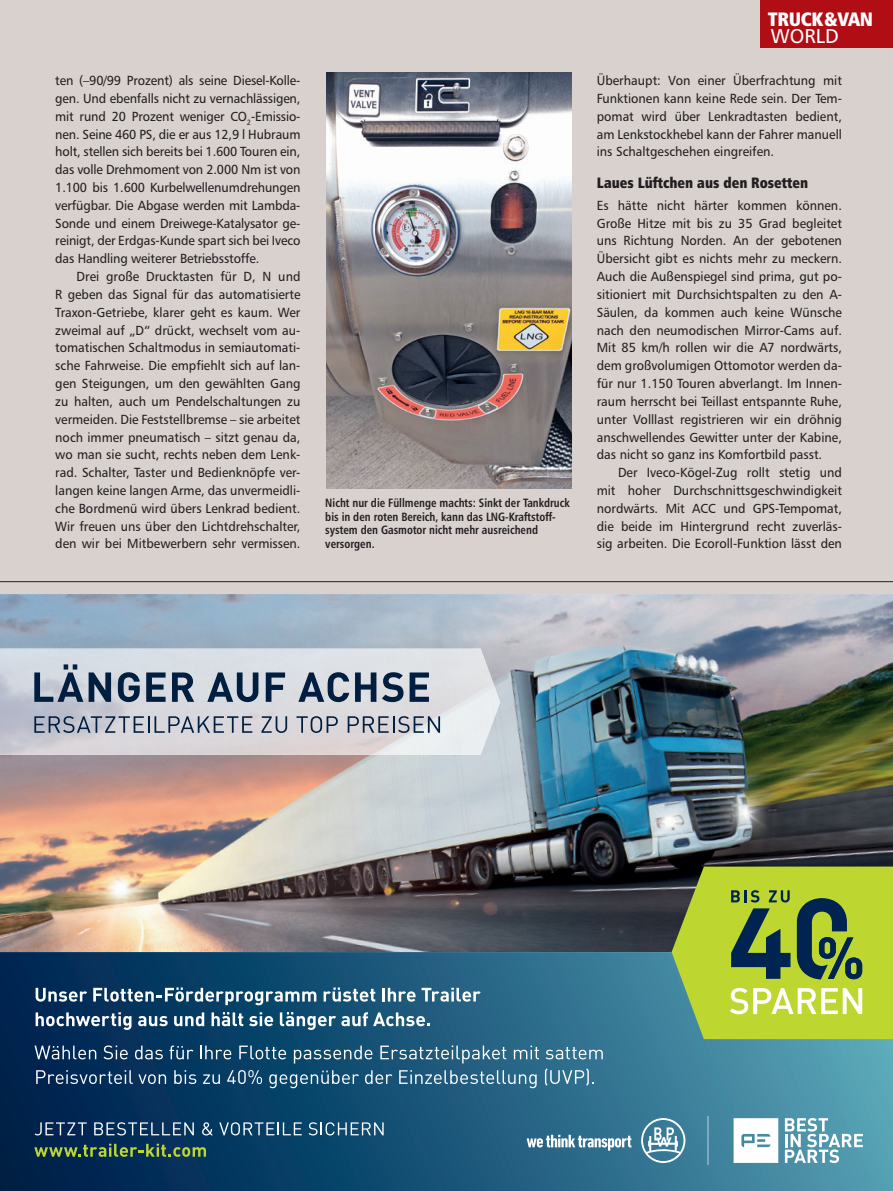
<style>
.page{position:relative;width:893px;height:1191px;background:#fff}
.page>*{position:absolute;margin:0;border:0;box-sizing:border-box;transform-origin:0 0}
.t1{font:19.95px "Humanist 777 BT Roman B";color:#fff}
.t2{font:19.35px "Humanist 777 BT Extra Black Cond B";letter-spacing:-.02em;color:#fff}
.t3{font:15px "Humanist 777 BT Extra Black Cond B";color:#231f20;scale:.95 1}
.t4{font:13.2px/17.9px "Humanist 777 BT Roman B";color:#231f20;text-align:justify;scale:.95 1}
.t5{font:12px/13.5px "Humanist 777 BT Bold Condensed B";color:#231f20;scale:.95 1}
</style>
<div class="page">
<div style="left:1px;top:0;width:892px;height:1191px;background:#d8d1ce"></div>
<hr style="left:0;top:0;width:1px;height:1191px;background:#d8d1ce">
<img style="left:0;top:594px;width:893px;height:358px">
<svg style="left:0;top:952px;width:893px;height:239px;background:#205b7c"></svg>
<img style="left:0;top:648px;width:188px;height:106px">
<img style="left:188px;top:648px;width:206px;height:106px">
<img style="left:394px;top:648px;width:106px;height:106px">
<svg style="left:34px;top:664px;width:49px;height:38px;background:#8896a7"></svg>
<svg style="left:89px;top:672px;width:22px;height:30px"></svg>
<svg style="left:118px;top:672px;width:22px;height:30px"></svg>
<svg style="left:146px;top:672px;width:20px;height:30px"></svg>
<svg style="left:172px;top:672px;width:22px;height:30px"></svg>
<svg style="left:207px;top:672px;width:51px;height:30px;background:#778698"></svg>
<svg style="left:266px;top:672px;width:19px;height:30px"></svg>
<svg style="left:298px;top:672px;width:51px;height:30px;background:#7e8b9c"></svg>
<svg style="left:355px;top:672px;width:21px;height:30px"></svg>
<svg style="left:382px;top:672px;width:21px;height:30px"></svg>
<svg style="left:410px;top:672px;width:19px;height:30px"></svg>
<svg style="left:34px;top:716px;width:218px;height:17px"></svg>
<svg style="left:261px;top:716px;width:26px;height:17px"></svg>
<svg style="left:296px;top:716px;width:42px;height:17px"></svg>
<svg style="left:348px;top:716px;width:92px;height:17px"></svg>
<svg style="left:734px;top:1118px;width:44px;height:44px;background:#ecf3f5"></svg>
<svg style="left:785px;top:1118px;width:78px;height:45px;background:#88b8c6"></svg>
<svg style="left:35px;top:1122px;width:52px;height:13px"></svg>
<svg style="left:94px;top:1122px;width:100px;height:13px"></svg>
<svg style="left:202px;top:1122px;width:11px;height:13px"></svg>
<svg style="left:219px;top:1122px;width:83px;height:13px"></svg>
<svg style="left:309px;top:1122px;width:75px;height:13px"></svg>
<svg style="left:34px;top:1143px;width:172px;height:13px;background:#3f6248"></svg>
<hr style="left:707px;top:1116px;width:1px;height:48px;background:#82a7bc">
<svg style="left:527px;top:1134px;width:104px;height:16px;background:#7ba2b6"></svg>
<svg style="left:641px;top:1118px;width:44px;height:45px;background:#72a1b5"></svg>
<svg style="left:36px;top:987px;width:51px;height:14px"></svg>
<svg style="left:93px;top:987px;width:223px;height:18px;background:#507792"></svg>
<svg style="left:324px;top:987px;width:51px;height:14px"></svg>
<hr style="left:382px;top:987px;width:3px;height:14px;background:#fff">
<svg style="left:388px;top:987px;width:28px;height:14px"></svg>
<svg style="left:422px;top:987px;width:59px;height:14px"></svg>
<svg style="left:36px;top:1012px;width:96px;height:18px;background:#516d8b"></svg>
<svg style="left:138px;top:1016px;width:30px;height:10px"></svg>
<svg style="left:174px;top:1012px;width:30px;height:14px"></svg>
<svg style="left:212px;top:1012px;width:31px;height:14px"></svg>
<svg style="left:249px;top:1012px;width:24px;height:14px"></svg>
<svg style="left:280px;top:1012px;width:150px;height:18px;background:#58829c"></svg>
<svg style="left:35px;top:1045px;width:61px;height:14px"></svg>
<svg style="left:104px;top:1045px;width:24px;height:14px"></svg>
<svg style="left:135px;top:1045px;width:28px;height:14px"></svg>
<svg style="left:169px;top:1045px;width:24px;height:14px"></svg>
<svg style="left:200px;top:1045px;width:31px;height:14px"></svg>
<svg style="left:239px;top:1045px;width:47px;height:14px"></svg>
<svg style="left:294px;top:1045px;width:78px;height:18px"></svg>
<svg style="left:380px;top:1045px;width:126px;height:18px;background:#4a7a96"></svg>
<svg style="left:514px;top:1045px;width:25px;height:14px"></svg>
<svg style="left:546px;top:1047px;width:57px;height:12px"></svg>
<svg style="left:36px;top:1070px;width:130px;height:14px;background:#39597b"></svg>
<svg style="left:174px;top:1070px;width:22px;height:14px"></svg>
<svg style="left:203px;top:1074px;width:17px;height:10px"></svg>
<svg style="left:227px;top:1070px;width:35px;height:14px"></svg>
<svg style="left:269px;top:1070px;width:90px;height:18px;background:#3a6b89"></svg>
<svg style="left:365px;top:1070px;width:27px;height:14px"></svg>
<svg style="left:399px;top:1070px;width:138px;height:18px;background:#4c7c98"></svg>
<svg style="left:545px;top:1068px;width:49px;height:17px"></svg>
<svg style="left:672px;top:866px;width:221px;height:173px;background:#9cb640"></svg>
<hr style="left:0;top:581px;width:893px;height:1px;background:#231f20">
<img style="left:326px;top:72px;width:245px;height:416px">
<div style="left:760px;top:0;width:133px;height:48px;background:#b00d15"></div>
<p class="t4" style="left:55px;top:71px;width:260px">ten (–90/99 Prozent) als seine Diesel-Kolle&shy;gen. Und ebenfalls nicht zu vernachlässigen, mit rund 20 Prozent weniger CO<sub>2</sub>-Emissio&shy;nen. Seine 460 PS, die er aus 12,9 l Hubraum holt, stellen sich bereits bei 1.600 Touren ein, das volle Drehmoment von 2.000 Nm ist von 1.100 bis 1.600 Kurbelwellenumdrehungen verfügbar. Die Abgase werden mit Lambda-Sonde und einem Dreiwege-Katalysator ge&shy;reinigt, der Erdgas-Kunde spart sich bei Iveco das Handling weiterer Betriebsstoffe.</p>
<p class="t4" style="left:55px;top:267px;width:260px;text-indent:21px">Drei große Drucktasten für D, N und R geben das Signal für das automatisierte Traxon-Getriebe, klarer geht es kaum. Wer zweimal auf „D“ drückt, wechselt vom au&shy;tomatischen Schaltmodus in semiautomati&shy;sche Fahrweise. Die empfiehlt sich auf lan&shy;gen Steigungen, um den gewählten Gang zu halten, auch um Pendelschaltungen zu vermeiden. Die Feststellbremse – sie arbeitet noch immer pneumatisch – sitzt genau da, wo man sie sucht, rechts neben dem Lenk&shy;rad. Schalter, Taster und Bedienknöpfe ver&shy;langen keine langen Arme, das unvermeidli&shy;che Bordmenü wird übers Lenkrad bedient.<br>Wir freuen uns über den Lichtdrehschalter, den wir bei Mitbewerbern sehr vermissen.</p>
<p class="t5" style="left:325px;top:496px;width:259px">Nicht nur die Füllmenge machts: Sinkt der Tankdruck bis in den roten Bereich, kann das LNG-Kraftstoff&shy;system den Gasmotor nicht mehr ausreichend versorgen.</p>
<h2 class="t2" style="left:768px;top:7px;width:107px">TRUCK&amp;VAN</h2>
<h1 class="t1" style="left:771px;top:23px;width:69px">WORLD</h1>
<p class="t4" style="left:597px;top:71px;width:260px">Überhaupt: Von einer Überfrachtung mit Funktionen kann keine Rede sein. Der Tem&shy;pomat wird über Lenkradtasten bedient, am Lenkstockhebel kann der Fahrer manuell ins Schaltgeschehen eingreifen.</p>
<p class="t3" style="left:597px;top:173px;width:224px">Laues Lüftchen aus den Rosetten</p>
<p class="t4" style="left:597px;top:196px;width:260px">Es hätte nicht härter kommen können.<br>Große Hitze mit bis zu 35 Grad begleitet uns Richtung Norden. An der gebotenen Übersicht gibt es nichts mehr zu meckern.<br>Auch die Außenspiegel sind prima, gut po&shy;sitioniert mit Durchsichtspalten zu den A-Säulen, da kommen auch keine Wünsche nach den neumodischen Mirror-Cams auf.<br>Mit 85 km/h rollen wir die A7 nordwärts, dem großvolumigen Ottomotor werden da&shy;für nur 1.150 Touren abverlangt. Im Innen&shy;raum herrscht bei Teillast entspannte Ruhe, unter Volllast registrieren wir ein dröhnig anschwellendes Gewitter unter der Kabine, das nicht so ganz ins Komfortbild passt.</p>
<p class="t4" style="left:597px;top:463px;width:260px;text-indent:21px">Der Iveco-Kögel-Zug rollt stetig und mit hoher Durchschnittsgeschwindigkeit nordwärts. Mit ACC und GPS-Tempomat, die beide im Hintergrund recht zuverläs&shy;sig arbeiten. Die Ecoroll-Funktion lässt den</p>
</div>
